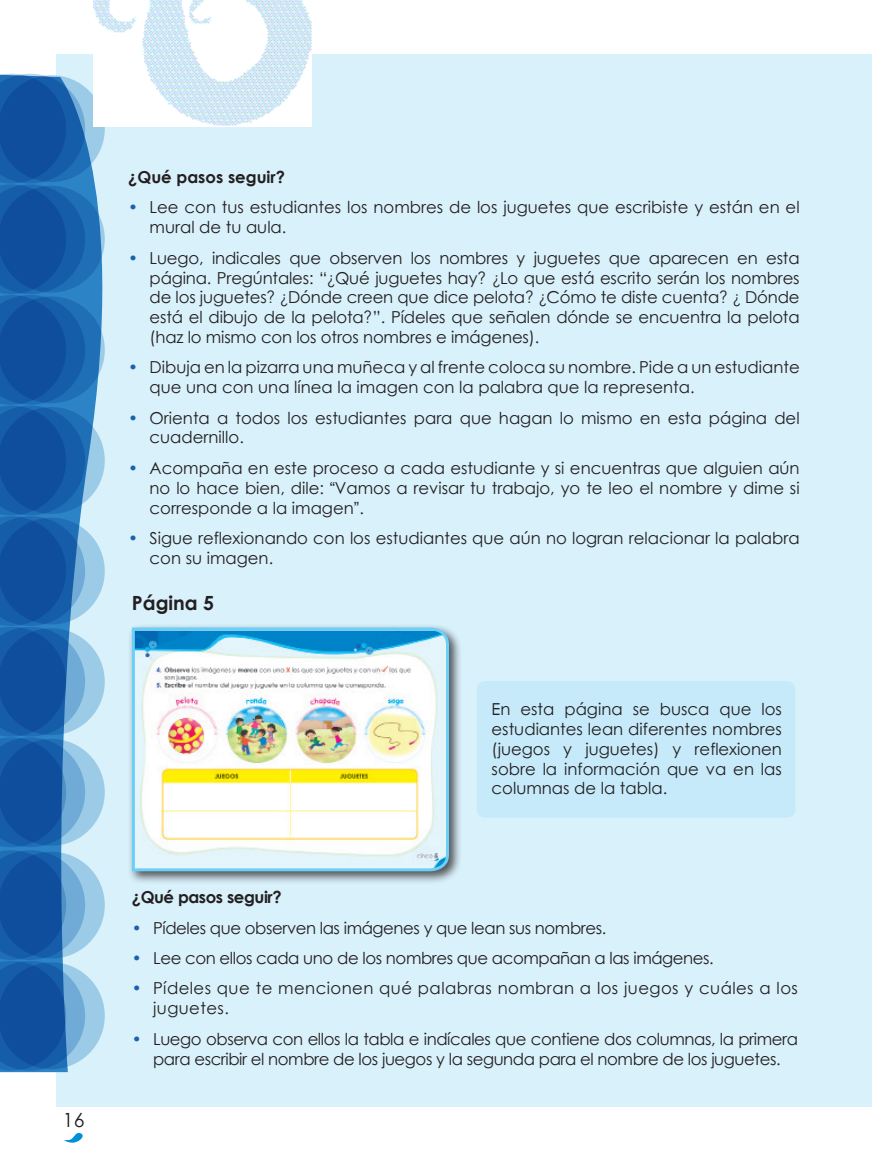
<style>
.page{position:relative;width:872px;height:1170px;background:#fff}
.page>*{position:absolute;margin:0;border:0;box-sizing:border-box;transform-origin:0 0}
.t1{font:700 19.5px "Century Gothic";color:#231f20}
.t2{font:19.5px "Century Gothic";color:#231f20}
.t3{font:16.5px/19.8px "Century Gothic";color:#231f20}
.t4{font:16.5px/19.8px "Century Gothic";letter-spacing:-.025em;color:#231f20;text-align:center}
.t5{font:16.5px/19.8px "Century Gothic";letter-spacing:.025em;color:#231f20}
.t6{font:700 16.5px "Century Gothic";letter-spacing:-.01em;color:#231f20}
.s1{color:#1b61ae}
.s2{font-family:"Arial"}
</style>
<div class="page">
<div style="left:56px;top:54px;width:816px;height:1052px;background:#d9f1fb"></div>
<img style="left:93px;top:0;width:219px;height:127px">
<svg style="left:0;top:72px;width:108px;height:999px;background:#3f7bb9"></svg>
<svg style="left:64px;top:1133px;width:19px;height:10px"></svg>
<div style="left:477px;top:681px;width:318px;height:136px;background:#c6eafa;border-radius:9px"></div>
<div style="left:128px;top:623px;width:334px;height:261px;background:#231f20;opacity:.75"></div>
<svg style="left:130px;top:626px;width:320px;height:246px"></svg>
<p class="t2" style="left:63px;top:1109px;width:23px">16</p>
<p class="t6" style="left:128px;top:164px;width:158px">¿Qué pasos seguir?</p>
<p class="t3" style="left:150px;top:198px;width:651px;text-indent:-21px"><span class="s1">•</span> Lee con tus estudiantes los nombres de los juguetes que escribiste y están en el mural de tu aula.</p>
<p class="t3" style="left:150px;top:249px;width:651px;text-align:justify;text-indent:-21px"><span class="s1">•</span> Luego, indicales que observen los nombres y juguetes que aparecen en esta página. Pregúntales: “¿Qué juguetes hay? ¿Lo que está escrito serán los nombres de los juguetes? ¿Dónde creen que dice pelota? ¿Cómo te diste cuenta? ¿ Dónde está el dibujo de la pelota?”. Pídeles que señalen dónde se encuentra la pelota (haz lo mismo con los otros nombres e imágenes).</p>
<p class="t3" style="left:150px;top:358px;width:651px;text-indent:-21px"><span class="s1">•</span> Dibuja en la pizarra una muñeca y al frente coloca su nombre. Pide a un estudiante que una con una línea la imagen con la palabra que la representa.</p>
<p class="t3" style="left:150px;top:409px;width:651px;text-indent:-21px"><span class="s1">•</span> Orienta a todos los estudiantes para que hagan lo mismo en esta página del cuadernillo.</p>
<p class="t3" style="left:150px;top:459px;width:651px;text-align:justify;text-indent:-21px"><span class="s1">•</span> Acompaña en este proceso a cada estudiante y si encuentras que alguien aún no lo hace bien, dile: <span class="s2">“</span>Vamos a revisar tu trabajo, yo te leo el nombre y dime si corresponde a la imagen<span class="s2">”</span>.</p>
<p class="t3" style="left:150px;top:529px;width:651px;text-indent:-21px"><span class="s1">•</span> Sigue reflexionando con los estudiantes que aún no logran relacionar la palabra con su imagen.</p>
<p class="t1" style="left:132px;top:588px;width:84px">Página 5</p>
<p class="t3" style="left:491px;top:700px;width:292px;text-align:justify">En esta página se busca que los estudiantes lean diferentes nombres (juegos y juguetes) y reflexionen sobre la información que va en las columnas de la tabla.</p>
<p class="t6" style="left:132px;top:884px;width:151px">¿Qué pasos seguir?</p>
<p class="t4" style="left:132px;top:918px;width:476px"><span class="s1">•</span> Pídeles que observen las imágenes y que lean sus nombres.</p>
<p class="t4" style="left:132px;top:949px;width:583px"><span class="s1">•</span> Lee con ellos cada uno de los nombres que acompañan a las imágenes.</p>
<p class="t5" style="left:153px;top:979px;width:646px;text-indent:-21px"><span class="s1">•</span> Pídeles que te mencionen qué palabras nombran a los juegos y cuáles a los juguetes.</p>
<p class="t4" style="left:132px;top:1029px;width:667px"><span class="s1">•</span> Luego observa con ellos la tabla e indícales que contiene dos columnas, la primera para escribir el nombre de los juegos y la segunda para el nombre de los juguetes.</p>
</div>
